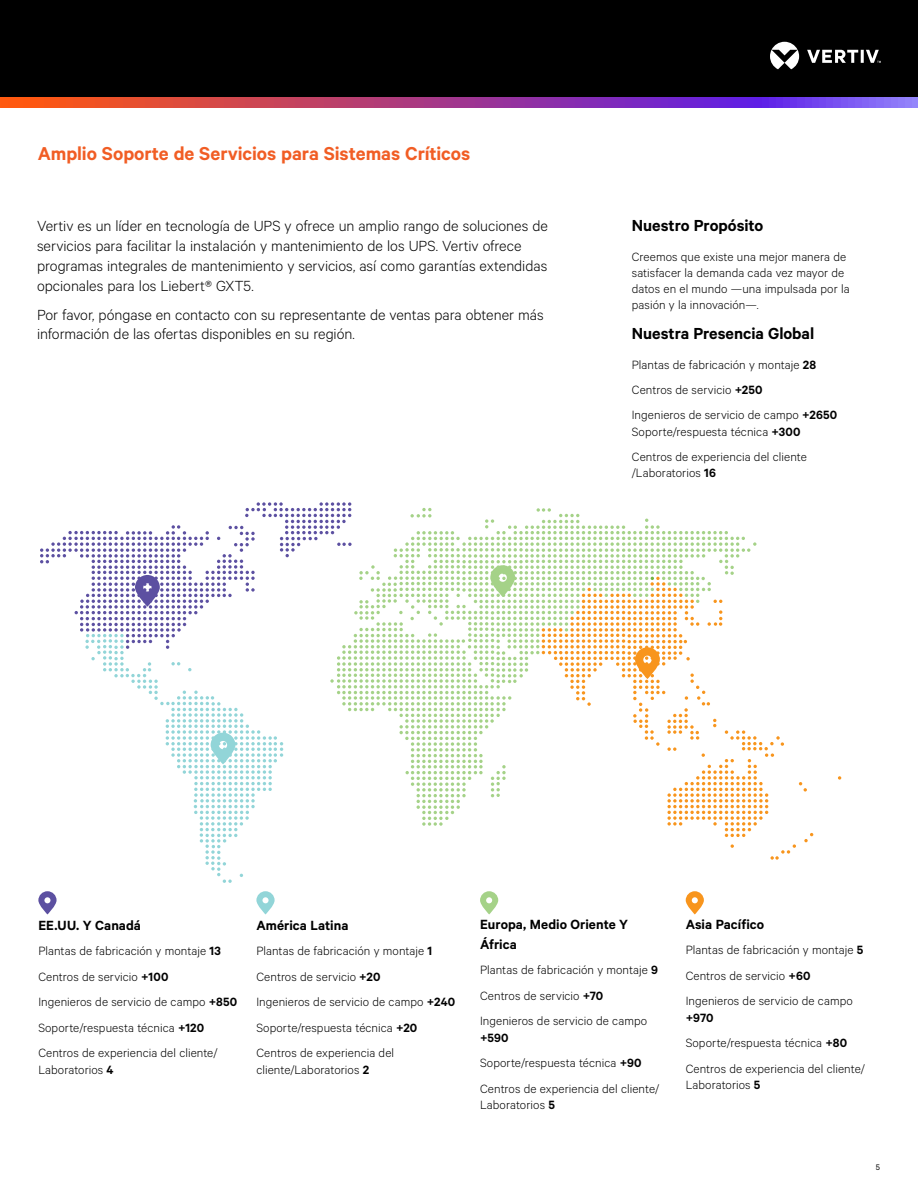
<style>
.page{position:relative;width:918px;height:1188px;background:#fff}
.page>*{position:absolute;margin:0;border:0;box-sizing:border-box;transform-origin:0 0}
.t1{font:600 21px "Calibre";color:#f15d24}
.t2{font:600 18px "Calibre";color:#000}
.t3{font:300 16.5px/19.8px "Calibre";color:#000}
.t4{font:600 15px/19.8px "Calibre";letter-spacing:.005em;color:#000}
.t5{font:300 13.5px/25.5px "Calibre";letter-spacing:.005em;color:#000}
.t6{font:9px "Calibre";color:#000}
.s1{font-weight:600}
</style>
<div class="page">
<div style="left:0;top:0;width:918px;height:108px;background:#000"></div>
<svg style="left:770px;top:42px;width:111px;height:27px"></svg>
<svg style="left:0;top:98px;width:918px;height:10px;background:#a73f8c"></svg>
<svg style="left:838px;top:776px;width:3px;height:4px"></svg>
<svg style="left:40px;top:502px;width:773px;height:381px"></svg>
<svg style="left:38px;top:891px;width:19px;height:23px"></svg>
<svg style="left:256px;top:891px;width:19px;height:23px"></svg>
<svg style="left:480px;top:891px;width:18px;height:23px"></svg>
<svg style="left:686px;top:891px;width:18px;height:23px"></svg>
<h1 class="t1" style="left:38px;top:141px;width:434px">Amplio Soporte de Servicios para Sistemas Críticos</h1>
<p class="t3" style="left:37px;top:216px;width:512px">Vertiv es un líder en tecnología de UPS y ofrece un amplio rango de soluciones de servicios para facilitar la instalación y mantenimiento de los UPS. Vertiv ofrece programas integrales de mantenimiento y servicios, así como garantías extendidas opcionales para los Liebert® GXT5.</p>
<p class="t3" style="left:37px;top:304px;width:508px">Por favor, póngase en contacto con su representante de ventas para obtener más información de las ofertas disponibles en su región.</p>
<h2 class="t2" style="left:632px;top:215px;width:133px">Nuestro Propósito</h2>
<p class="t5" style="left:632px;top:248px;width:219px;line-height:16.2px">Creemos que existe una mejor manera de satisfacer la demanda cada vez mayor de datos en el mundo —una impulsada por la pasión y la innovación—.</p>
<h2 class="t2" style="left:632px;top:323px;width:184px">Nuestra Presencia Global</h2>
<p class="t5" style="left:632px;top:352px;width:207px">Plantas de fabricación y montaje <span class="s1">28<br></span>Centros de servicio <span class="s1">+250<br></span>Ingenieros de servicio de campo <span class="s1">+2650</span></p>
<p class="t5" style="left:632px;top:418px;width:177px">Soporte/respuesta técnica <span class="s1">+300<br></span>Centros de experiencia del cliente</p>
<p class="t5" style="left:632px;top:460px;width:86px">/Laboratorios <span class="s1">16</span></p>
<p class="t4" style="left:38px;top:915px;width:104px">EE.UU. Y Canadá</p>
<p class="t5" style="left:38px;top:938px;width:200px">Plantas de fabricación y montaje <span class="s1">13<br></span>Centros de servicio <span class="s1">+100<br></span>Ingenieros de servicio de campo <span class="s1">+850<br></span>Soporte/respuesta técnica <span class="s1">+120<br></span>Centros de experiencia del cliente/</p>
<p class="t5" style="left:38px;top:1056px;width:77px">Laboratorios <span class="s1">4</span></p>
<p class="t4" style="left:256px;top:915px;width:93px">América Latina</p>
<p class="t5" style="left:256px;top:938px;width:200px">Plantas de fabricación y montaje <span class="s1">1<br></span>Centros de servicio <span class="s1">+20<br></span>Ingenieros de servicio de campo <span class="s1">+240<br></span>Soporte/respuesta técnica <span class="s1">+20<br></span>Centros de experiencia del</p>
<p class="t5" style="left:256px;top:1056px;width:114px">cliente/Laboratorios <span class="s1">2</span></p>
<p class="t4" style="left:480px;top:914px;width:150px">Europa, Medio Oriente Y<br>África</p>
<p class="t5" style="left:480px;top:957px;width:180px">Plantas de fabricación y montaje <span class="s1">9<br></span>Centros de servicio <span class="s1">+70<br></span>Ingenieros de servicio de campo</p>
<p class="t5" style="left:480px;top:1024px;width:181px"><span class="s1">+590<br></span>Soporte/respuesta técnica <span class="s1">+90<br></span>Centros de experiencia del cliente/</p>
<p class="t5" style="left:480px;top:1092px;width:76px">Laboratorios <span class="s1">5</span></p>
<p class="t4" style="left:686px;top:914px;width:80px">Asia Pacífico</p>
<p class="t5" style="left:686px;top:937px;width:179px">Plantas de fabricación y montaje <span class="s1">5<br></span>Centros de servicio <span class="s1">+60<br></span>Ingenieros de servicio de campo</p>
<p class="t5" style="left:686px;top:1004px;width:181px"><span class="s1">+970<br></span>Soporte/respuesta técnica <span class="s1">+80<br></span>Centros de experiencia del cliente/</p>
<p class="t5" style="left:686px;top:1072px;width:76px">Laboratorios <span class="s1">5</span></p>
<p class="t6" style="left:876px;top:1162px;width:6px">5</p>
</div>
